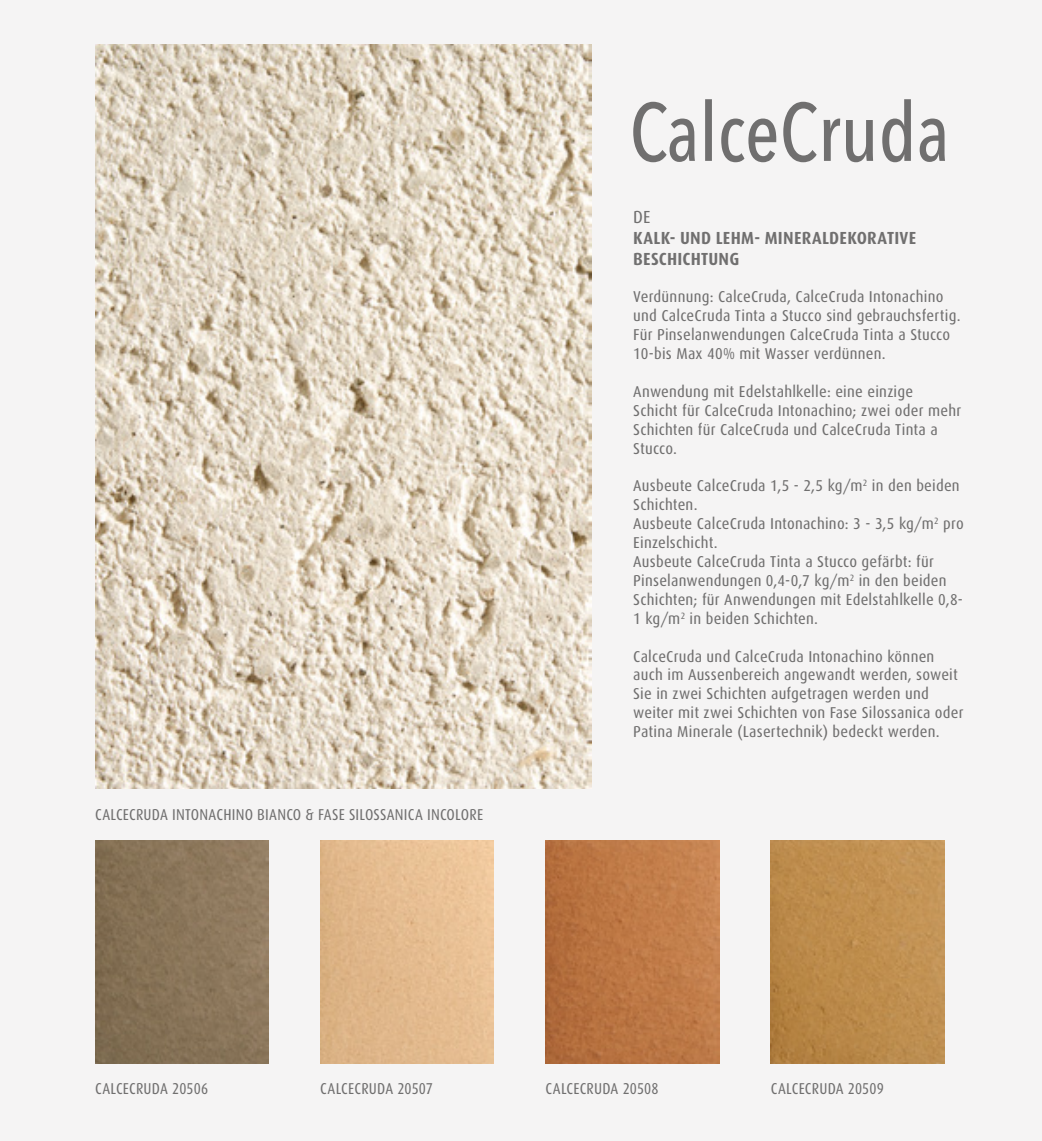
<style>
.page{position:relative;width:1042px;height:1141px;background:#f5f4f4}
.page>*{position:absolute;margin:0;border:0;box-sizing:border-box;transform-origin:0 0}
.t1{font:700 17.5px/21px "Dax Condensed";letter-spacing:.015em;color:#706f6f;scale:1.08 1}
.t2{font:17.5px "Dax Condensed";color:#706f6f;scale:1.08 1}
.t3{font:15.75px/18.9px "Dax Condensed";letter-spacing:.015em;color:#706f6f;scale:1.08 1}
.t4{font:15.75px "Dax Condensed";letter-spacing:.015em;color:#706f6f}
</style>
<div class="page">
<svg style="left:633px;top:99px;width:312px;height:63px"></svg>
<img style="left:95px;top:45px;width:496px;height:744px">
<img style="left:95px;top:840px;width:174px;height:224px">
<img style="left:771px;top:840px;width:173px;height:224px">
<img style="left:545px;top:840px;width:174px;height:224px">
<p class="t4" style="left:95px;top:806px;width:390px">CALCECRUDA INTONACHINO BIANCO &amp; FASE SILOSSANICA INCOLORE</p>
<p class="t2" style="left:633px;top:207px;width:18px">DE</p>
<p class="t1" style="left:633px;top:227px;width:263px">KALK- UND LEHM- MINERALDEKORATIVE<br>BESCHICHTUNG</p>
<p class="t3" style="left:633px;top:288px;width:304px">Verdünnung: CalceCruda, CalceCruda Intonachino und CalceCruda Tinta a Stucco sind gebrauchsfertig.<br>Für Pinselanwendungen CalceCruda Tinta a Stucco 10-bis Max 40% mit Wasser verdünnen.</p>
<p class="t3" style="left:633px;top:382px;width:305px">Anwendung mit Edelstahlkelle: eine einzige Schicht für CalceCruda Intonachino; zwei oder mehr Schichten für CalceCruda und CalceCruda Tinta a Stucco.</p>
<p class="t3" style="left:633px;top:477px;width:307px">Ausbeute CalceCruda 1,5 - 2,5 kg/m<sup>2</sup> in den beiden Schichten.<br>Ausbeute CalceCruda Intonachino: 3 - 3,5 kg/m<sup>2</sup> pro Einzelschicht.<br>Ausbeute CalceCruda Tinta a Stucco gefärbt: für Pinselanwendungen 0,4-0,7 kg/m<sup>2</sup> in den beiden Schichten; für Anwendungen mit Edelstahlkelle 0,8- 1 kg/m<sup>2</sup> in beiden Schichten.</p>
<p class="t3" style="left:633px;top:647px;width:307px">CalceCruda und CalceCruda Intonachino können auch im Aussenbereich angewandt werden, soweit Sie in zwei Schichten aufgetragen werden und weiter mit zwei Schichten von Fase Silossanica oder Patina Minerale (Lasertechnik) bedeckt werden.</p>
<p class="t4" style="left:95px;top:1080px;width:115px">CALCECRUDA 20506</p>
<p class="t4" style="left:320px;top:1080px;width:114px">CALCECRUDA 20507</p>
<p class="t4" style="left:545px;top:1080px;width:115px">CALCECRUDA 20508</p>
<p class="t4" style="left:771px;top:1080px;width:115px">CALCECRUDA 20509</p>
</div>
